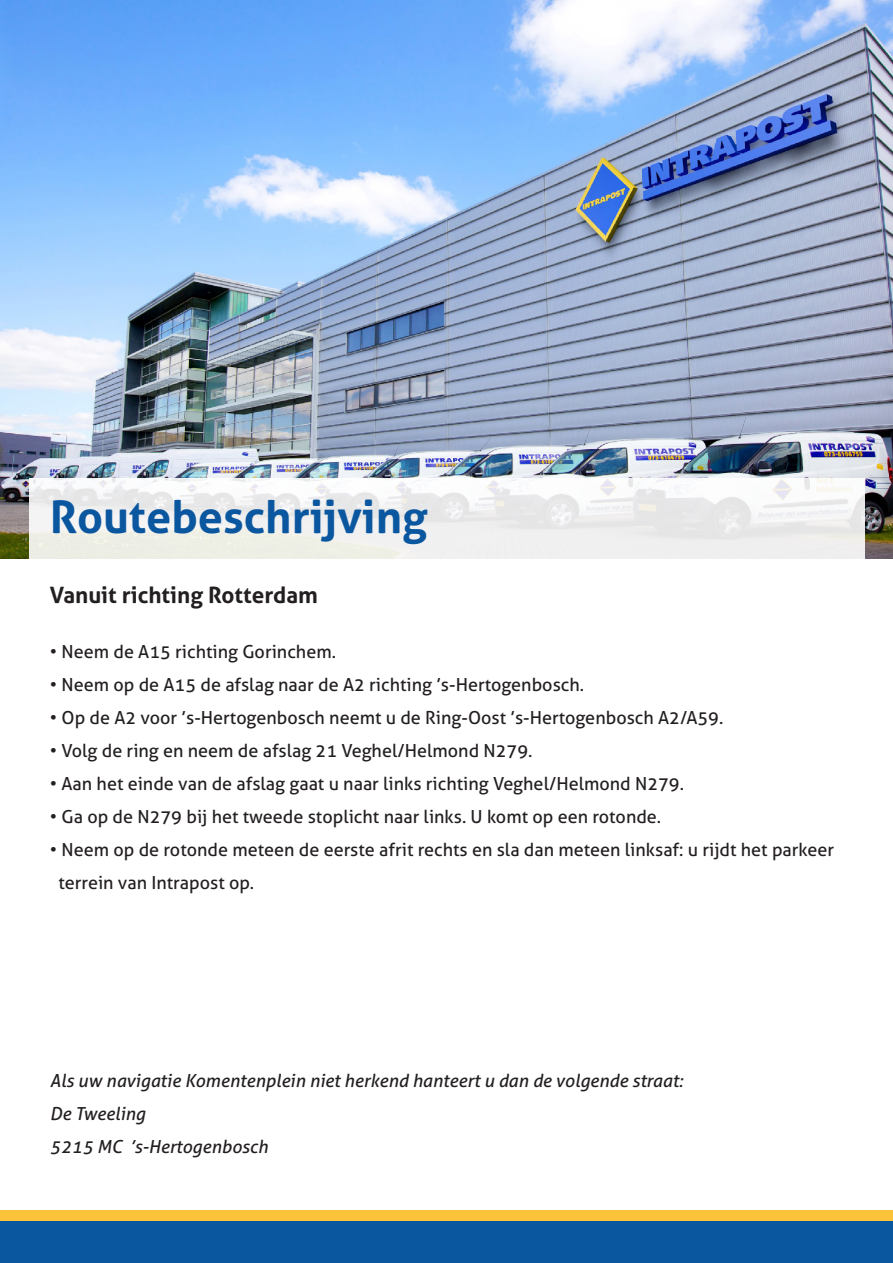
<style>
.page{position:relative;width:893px;height:1263px;background:#fff}
.page>*{position:absolute;margin:0;border:0;box-sizing:border-box;transform-origin:0 0}
.t1{font:700 45px "Aller";color:#0a57a0}
.t2{font:700 22.5px "Aller";color:#231f20}
.t3{font:18px/33px "Aller";color:#231f20}
.t4{font:italic 18px "Aller";color:#231f20}
</style>
<div class="page">
<img style="left:0;top:0;width:893px;height:558px">
<div style="left:29px;top:478px;width:836px;height:756px;background:#fff"></div>
<div style="left:0;top:1210px;width:893px;height:53px;background:#fac339"></div>
<div style="left:0;top:1221px;width:893px;height:42px;background:#0a57a0"></div>
<p class="t1" style="left:50px;top:489px;width:379px">Routebeschrijving</p>
<p class="t2" style="left:50px;top:581px;width:269px">Vanuit richting Rotterdam</p>
<p class="t3" style="left:50px;top:635px;width:288px">• Neem de A15 richting Gorinchem.</p>
<p class="t3" style="left:50px;top:668px;width:536px">• Neem op de A15 de afslag naar de A2 richting ’s-Hertogenbosch.</p>
<p class="t3" style="left:50px;top:701px;width:675px">• Op de A2 voor ’s-Hertogenbosch neemt u de Ring-Oost ’s-Hertogenbosch A2/A59.</p>
<p class="t3" style="left:50px;top:734px;width:484px">• Volg de ring en neem de afslag 21 Veghel/Helmond N279.</p>
<p class="t3" style="left:50px;top:767px;width:636px">• Aan het einde van de afslag gaat u naar links richting Veghel/Helmond N279.</p>
<p class="t3" style="left:50px;top:800px;width:613px">• Ga op de N279 bij het tweede stoplicht naar links. U komt op een rotonde.</p>
<p class="t3" style="left:58px;top:833px;width:777px;text-indent:-9px">• Neem op de rotonde meteen de eerste afrit rechts en sla dan meteen linksaf: u rijdt het parkeer terrein van Intrapost op.</p>
<p class="t4" style="left:50px;top:1069px;width:635px">Als uw navigatie Komentenplein niet herkend hanteert u dan de volgende straat:</p>
<p class="t4" style="left:50px;top:1102px;width:97px">De Tweeling</p>
<p class="t4" style="left:50px;top:1135px;width:220px">5215 MC ’s-Hertogenbosch</p>
</div>
